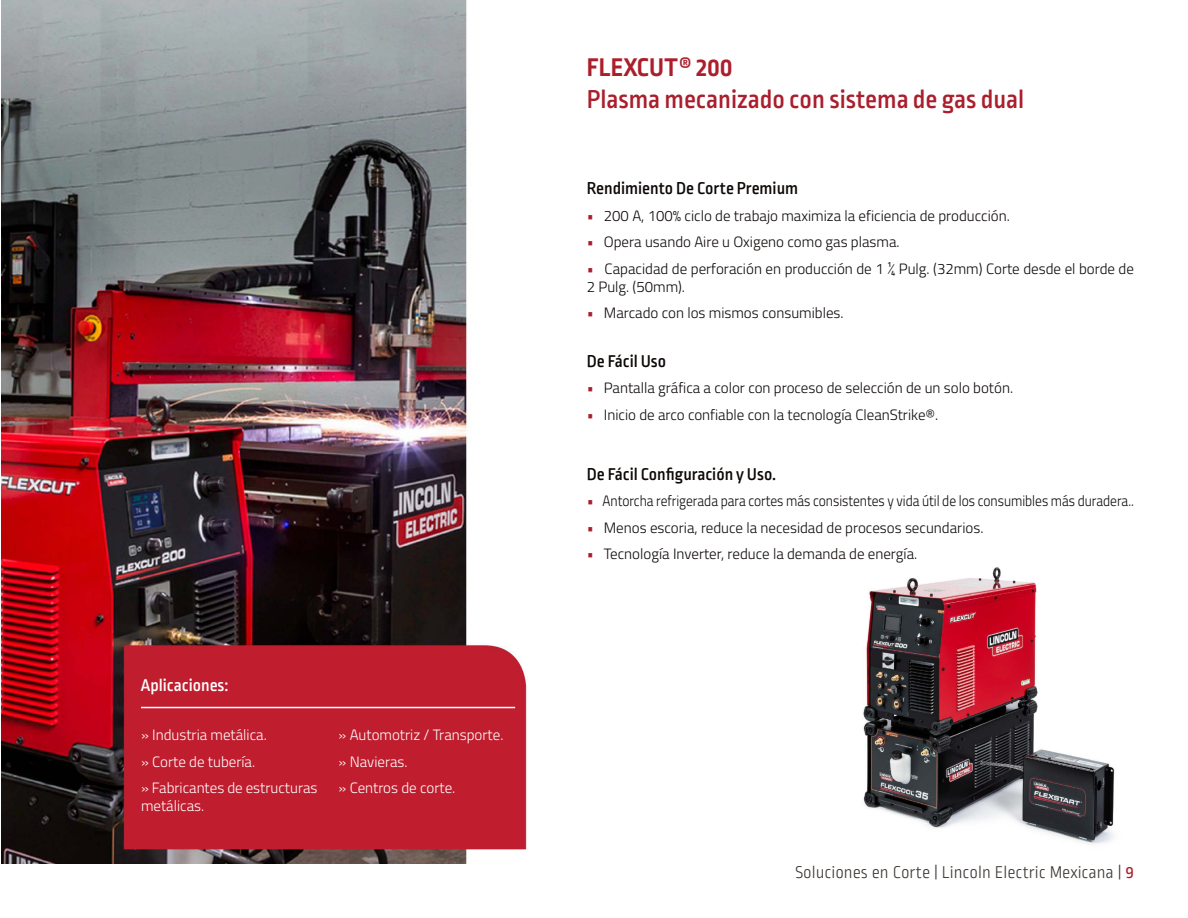
<style>
.page{position:relative;width:1188px;height:918px;background:#fff}
.page>*{position:absolute;margin:0;border:0;box-sizing:border-box;transform-origin:0 0}
.t1{font:500 27px "Ropa Sans Pro";color:#ab1e2c}
.t2{font:700 27px "Ropa Sans Pro";color:#ab1e2c}
.t3{font:500 18px "Ropa Sans Pro";color:#0c0806}
.t4{font:300 18px "Ropa Sans Pro";color:#3b3532}
.t5{font:500 18px "Ropa Sans Pro";color:#fff}
.t6{font:300 15px/18px "Titillium";color:#0c0806}
.t7{font:300 15px/18px "Titillium";color:#fff}
.t8{font:300 15px "Titillium";color:#0c0806;scale:.9 1}
.s1{color:#ab1e2c}
.s2{font-weight:400;color:#ab1e2c}
</style>
<div class="page">
<img style="left:1px;top:0;width:1114px;height:864px">
<hr style="left:141px;top:707px;width:374px;height:1px;background:#fff">
<p class="t5" style="left:141px;top:675px;width:89px">Aplicaciones:</p>
<p class="t7" style="left:141px;top:725px;width:127px">» Industria metálica.</p>
<p class="t7" style="left:141px;top:752px;width:116px">» Corte de tubería.</p>
<p class="t7" style="left:141px;top:778px;width:178px">» Fabricantes de estructuras metálicas.</p>
<p class="t7" style="left:339px;top:725px;width:166px">» Automotriz / Transporte.</p>
<p class="t7" style="left:339px;top:752px;width:71px">» Navieras.</p>
<p class="t7" style="left:339px;top:778px;width:118px">» Centros de corte.</p>
<p class="t2" style="left:587px;top:51px;width:148px">FLEXCUT® 200</p>
<p class="t1" style="left:587px;top:84px;width:439px">Plasma mecanizado con sistema de gas dual</p>
<p class="t3" style="left:587px;top:179px;width:213px">Rendimiento De Corte Premium</p>
<p class="t6" style="left:587px;top:206px;width:425px"><span class="s1">•</span> 200 A, 100% ciclo de trabajo maximiza la eficiencia de producción.</p>
<p class="t6" style="left:587px;top:232px;width:314px"><span class="s1">•</span> Opera usando Aire u Oxigeno como gas plasma.</p>
<p class="t6" style="left:587px;top:259px;width:549px"><span class="s1">•</span> Capacidad de perforación en producción de 1 ¼ Pulg. (32mm) Corte desde el borde de<br>2 Pulg. (50mm).</p>
<p class="t6" style="left:587px;top:303px;width:258px"><span class="s1">•</span> Marcado con los mismos consumibles.</p>
<p class="t3" style="left:587px;top:351px;width:81px">De Fácil Uso</p>
<p class="t6" style="left:587px;top:378px;width:428px"><span class="s1">•</span> Pantalla gráfica a color con proceso de selección de un solo botón.</p>
<p class="t6" style="left:587px;top:405px;width:353px"><span class="s1">•</span> Inicio de arco confiable con la tecnología CleanStrike®.</p>
<p class="t3" style="left:587px;top:464px;width:191px">De Fácil Configuración y Uso.</p>
<p class="t8" style="left:587px;top:490px;width:609px"><span class="s1">•</span> Antorcha refrigerada para cortes más consistentes y vida útil de los consumibles más duradera..</p>
<p class="t6" style="left:587px;top:518px;width:398px"><span class="s1">•</span> Menos escoria, reduce la necesidad de procesos secundarios.</p>
<p class="t6" style="left:587px;top:544px;width:332px"><span class="s1">•</span> Tecnología Inverter, reduce la demanda de energía.</p>
<p class="t4" style="left:795px;top:863px;width:340px">Soluciones en Corte | Lincoln Electric Mexicana | <span class="s2">9</span></p>
</div>
